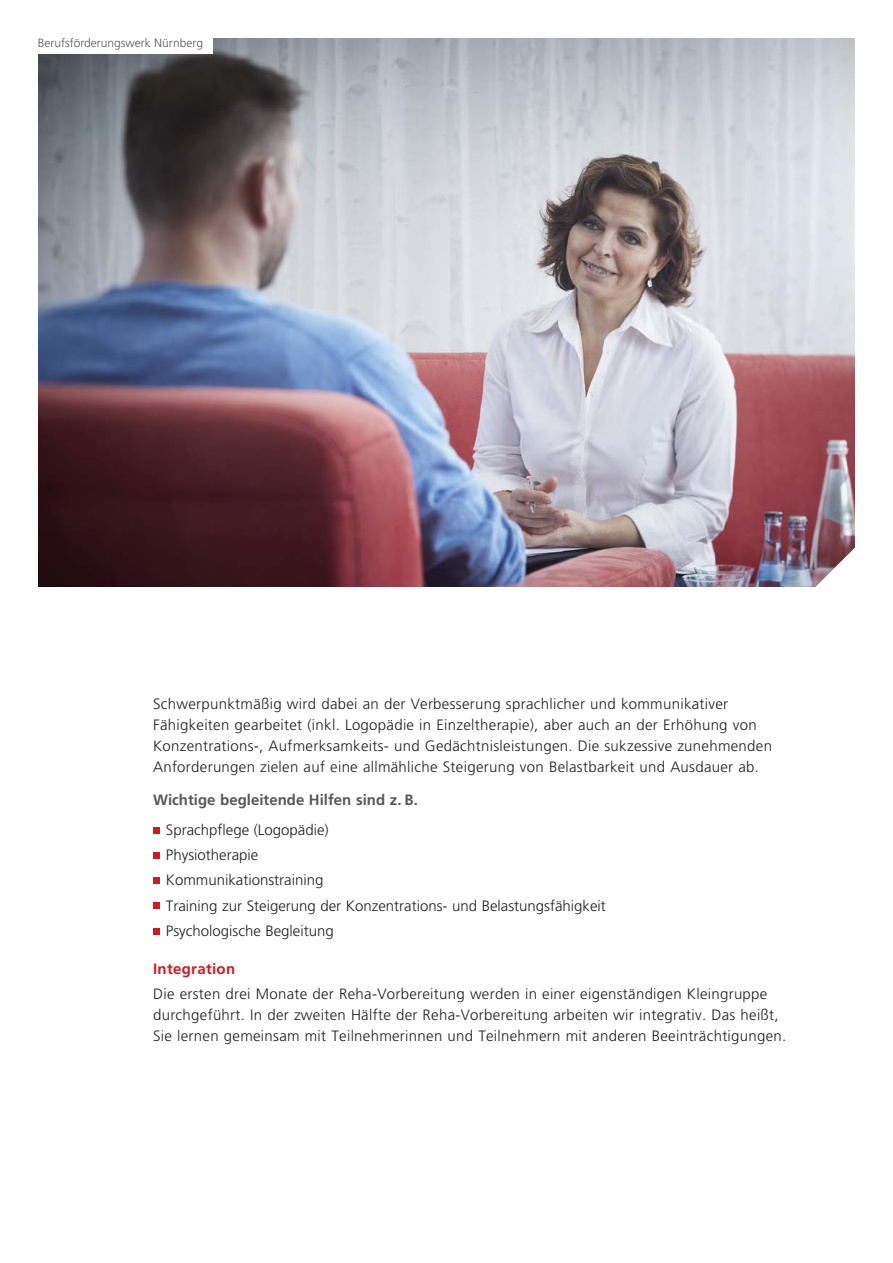
<style>
.page{position:relative;width:893px;height:1263px;background:#fff}
.page>*{position:absolute;margin:0;border:0;box-sizing:border-box;transform-origin:0 0}
.t1{font:300 15px/21px "Frutiger LT Pro";letter-spacing:.02em;color:#231f20}
.t2{font:300 15px/25.2px "Frutiger LT Pro";color:#231f20}
.t3{font:700 15px "Frutiger LT Pro";color:#57585a}
.t4{font:700 15px "Frutiger LT Pro";letter-spacing:.02em;color:#d7171f}
.t5{font:300 12px "Frutiger LT Pro";color:#57585a}
</style>
<div class="page">
<img style="left:38px;top:38px;width:817px;height:549px">
<svg style="left:816px;top:548px;width:39px;height:39px"></svg>
<div style="left:0;top:0;width:212px;height:53px;background:#fff"></div>
<svg style="left:153px;top:827px;width:6px;height:6px"></svg>
<div style="left:153px;top:852px;width:6px;height:7px;background:#d7171f"></div>
<div style="left:153px;top:877px;width:6px;height:7px;background:#d7171f"></div>
<svg style="left:153px;top:903px;width:6px;height:6px"></svg>
<svg style="left:153px;top:928px;width:6px;height:6px"></svg>
<p class="t5" style="left:38px;top:36px;width:167px">Berufsförderungswerk Nürnberg</p>
<p class="t1" style="left:153px;top:693px;width:620px">Schwerpunktmäßig wird dabei an der Verbesserung sprachlicher und kommunikativer Fähigkeiten gearbeitet (inkl. Logopädie in Einzeltherapie), aber auch an der Erhöhung von Konzentrations-, Aufmerksamkeits- und Gedächtnisleistungen. Die sukzessive zunehmenden Anforderungen zielen auf eine allmähliche Steigerung von Belastbarkeit und Ausdauer ab.</p>
<p class="t3" style="left:153px;top:791px;width:266px">Wichtige begleitende Hilfen sind z. B.</p>
<p class="t2" style="left:166px;top:817px;width:442px">Sprachpflege (Logopädie)<br>Physiotherapie<br>Kommunikationstraining<br>Training zur Steigerung der Konzentrations- und Belastungsfähigkeit Psychologische Begleitung</p>
<p class="t4" style="left:153px;top:960px;width:84px">Integration</p>
<p class="t1" style="left:153px;top:984px;width:635px">Die ersten drei Monate der Reha-Vorbereitung werden in einer eigenständigen Kleingruppe durchgeführt. In der zweiten Hälfte der Reha-Vorbereitung arbeiten wir integrativ. Das heißt,<br>Sie lernen gemeinsam mit Teilnehmerinnen und Teilnehmern mit anderen Beeinträchtigungen.</p>
</div>
